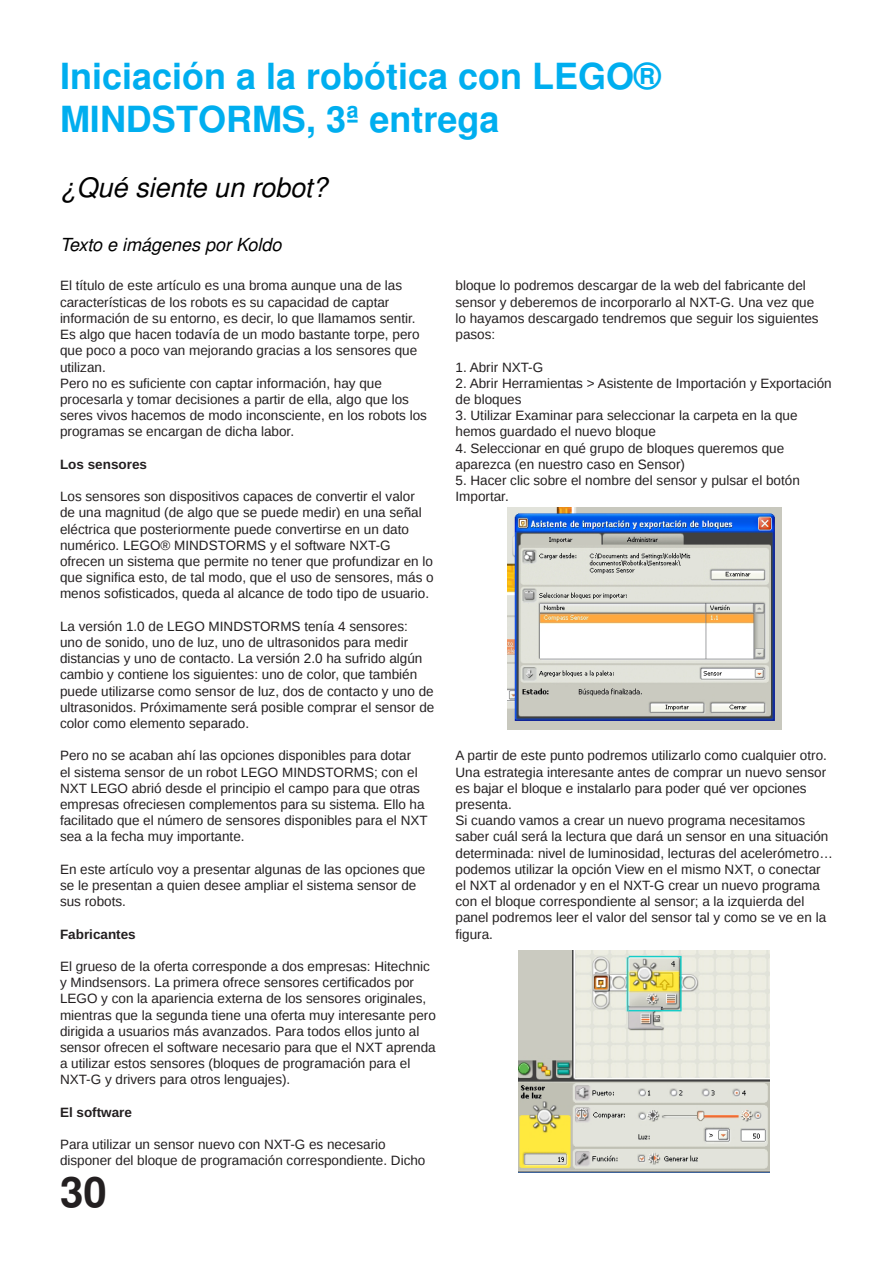
<style>
.page{position:relative;width:893px;height:1263px;background:#fff}
.page>*{position:absolute;margin:0;border:0;box-sizing:border-box;transform-origin:0 0}
.t1{font:700 42px "Free Sans";color:#231f20}
.t2{font:700 36px/43.2px "Free Sans";color:#00aeef}
.t3{font:italic 27px "Free Sans";color:#000}
.t4{font:italic 18px "Free Sans";color:#000}
.t5{font:13.5px/16.2px "Liberation Sans";color:#231f20}
.t6{font:700 13.5px "Liberation Sans";color:#231f20}
</style>
<div class="page">
<img style="left:507px;top:507px;width:274px;height:222px">
<img style="left:519px;top:951px;width:251px;height:222px">
<h2 class="t2" style="left:60px;top:56px;width:602px">Iniciación a la robótica con LEGO®<br>MINDSTORMS, 3ª entrega</h2>
<h3 class="t3" style="left:60px;top:175px;width:269px">¿Qué siente un robot?</h3>
<h3 class="t4" style="left:60px;top:236px;width:223px">Texto e imágenes por Koldo</h3>
<p class="t5" style="left:60px;top:278px;width:368px">El título de este artículo es una broma aunque una de las características de los robots es su capacidad de captar información de su entorno, es decir, lo que llamamos sentir.<br>Es algo que hacen todavía de un modo bastante torpe, pero que poco a poco van mejorando gracias a los sensores que utilizan.<br>Pero no es suficiente con captar información, hay que procesarla y tomar decisiones a partir de ella, algo que los seres vivos hacemos de modo inconsciente, en los robots los programas se encargan de dicha labor.</p>
<p class="t6" style="left:60px;top:456px;width:89px">Los sensores</p>
<p class="t5" style="left:60px;top:488px;width:375px">Los sensores son dispositivos capaces de convertir el valor<br>de una magnitud (de algo que se puede medir) en una señal eléctrica que posteriormente puede convertirse en un dato numérico. LEGO® MINDSTORMS y el software NXT-G ofrecen un sistema que permite no tener que profundizar en lo que significa esto, de tal modo, que el uso de sensores, más o menos sofisticados, queda al alcance de todo tipo de usuario.</p>
<p class="t5" style="left:60px;top:618px;width:376px">La versión 1.0 de LEGO MINDSTORMS tenía 4 sensores:<br>uno de sonido, uno de luz, uno de ultrasonidos para medir distancias y uno de contacto. La versión 2.0 ha sufrido algún cambio y contiene los siguientes: uno de color, que también puede utilizarse como sensor de luz, dos de contacto y uno de ultrasonidos. Próximamente será posible comprar el sensor de color como elemento separado.</p>
<p class="t5" style="left:60px;top:747px;width:369px">Pero no se acaban ahí las opciones disponibles para dotar<br>el sistema sensor de un robot LEGO MINDSTORMS; con el NXT LEGO abrió desde el principio el campo para que otras empresas ofreciesen complementos para su sistema. Ello ha facilitado que el número de sensores disponibles para el NXT sea a la fecha muy importante.</p>
<p class="t5" style="left:60px;top:861px;width:367px">En este artículo voy a presentar algunas de las opciones que se le presentan a quien desee ampliar el sistema sensor de sus robots.</p>
<p class="t6" style="left:60px;top:926px;width:77px">Fabricantes</p>
<p class="t5" style="left:60px;top:958px;width:377px">El grueso de la oferta corresponde a dos empresas: Hitechnic y Mindsensors. La primera ofrece sensores certificados por LEGO y con la apariencia externa de los sensores originales, mientras que la segunda tiene una oferta muy interesante pero dirigida a usuarios más avanzados. Para todos ellos junto al sensor ofrecen el software necesario para que el NXT aprenda a utilizar estos sensores (bloques de programación para el NXT-G y drivers para otros lenguajes).</p>
<p class="t6" style="left:60px;top:1104px;width:74px">El software</p>
<p class="t5" style="left:60px;top:1136px;width:367px">Para utilizar un sensor nuevo con NXT-G es necesario disponer del bloque de programación correspondiente. Dicho</p>
<p class="t5" style="left:455px;top:278px;width:365px">bloque lo podremos descargar de la web del fabricante del sensor y deberemos de incorporarlo al NXT-G. Una vez que lo hayamos descargado tendremos que seguir los siguientes pasos:</p>
<p class="t5" style="left:455px;top:359px;width:89px">1. Abrir NXT-G</p>
<p class="t5" style="left:455px;top:375px;width:378px">2. Abrir Herramientas &gt; Asistente de Importación y Exportación de bloques</p>
<p class="t5" style="left:455px;top:407px;width:344px">3. Utilizar Examinar para seleccionar la carpeta en la que hemos guardado el nuevo bloque</p>
<p class="t5" style="left:455px;top:440px;width:330px">4. Seleccionar en qué grupo de bloques queremos que aparezca (en nuestro caso en Sensor)</p>
<p class="t5" style="left:455px;top:472px;width:346px">5. Hacer clic sobre el nombre del sensor y pulsar el botón<br>Importar.</p>
<p class="t5" style="left:455px;top:747px;width:379px">A partir de este punto podremos utilizarlo como cualquier otro.<br>Una estrategia interesante antes de comprar un nuevo sensor es bajar el bloque e instalarlo para poder qué ver opciones presenta.<br>Si cuando vamos a crear un nuevo programa necesitamos saber cuál será la lectura que dará un sensor en una situación determinada: nivel de luminosidad, lecturas del acelerómetro… podemos utilizar la opción View en el mismo NXT, o conectar el NXT al ordenador y en el NXT-G crear un nuevo programa con el bloque correspondiente al sensor; a la izquierda del panel podremos leer el valor del sensor tal y como se ve en la figura.</p>
<h1 class="t1" style="left:60px;top:1173px;width:48px">30</h1>
</div>
